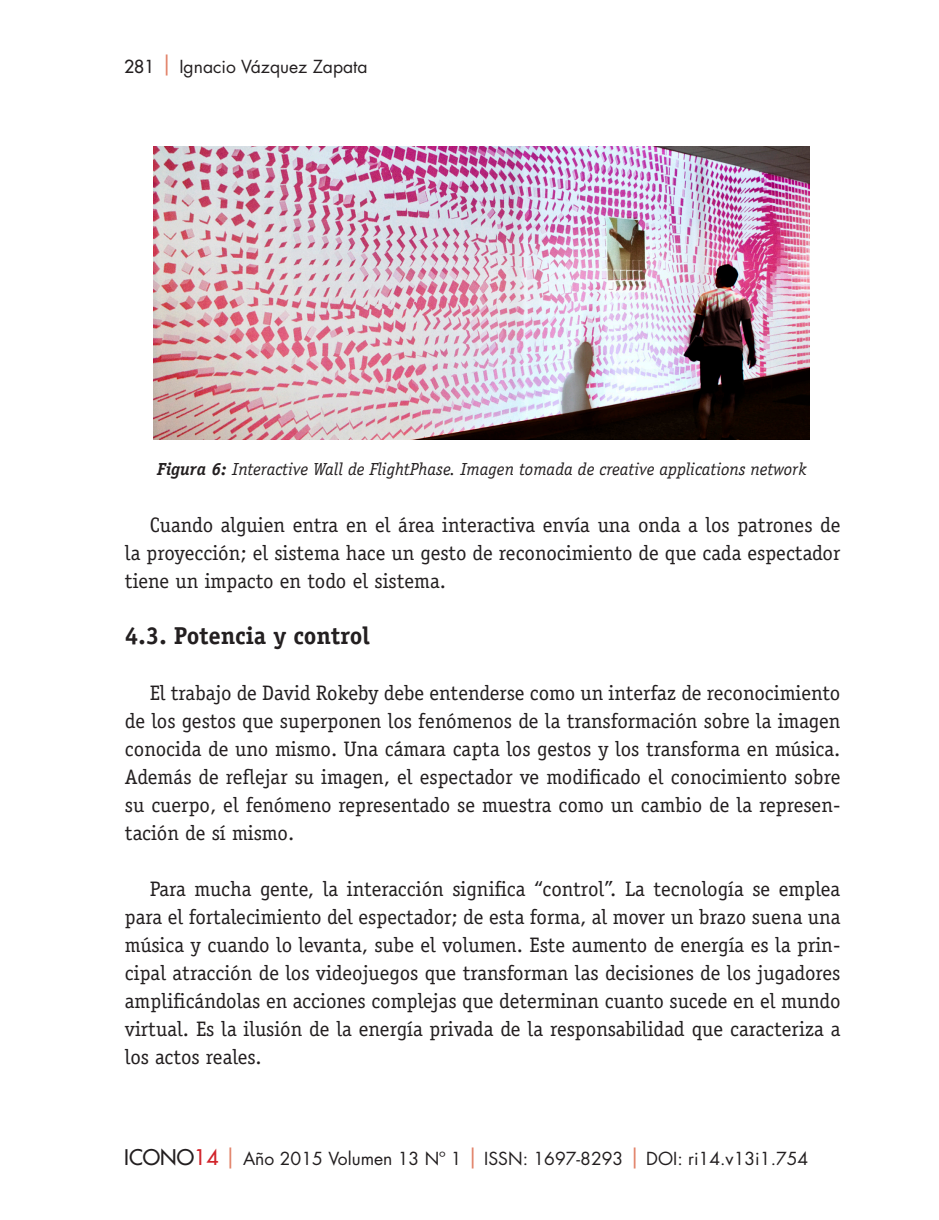
<style>
.page{position:relative;width:939px;height:1220px;background:#fff}
.page>*{position:absolute;margin:0;border:0;box-sizing:border-box;transform-origin:0 0}
.titulo_nivel_2{font:700 24.5px "Officina Serif Std";color:#231f20}
.texto_articulo{font:21px/28px "Officina Serif Std";color:#231f20;text-align:justify}
.t1{font:17.5px "Futura Std";color:#231f20}
.pie_foto_figura_tabl{font:italic 17.5px "Officina Serif Std";color:#231f20}
.s1{font-weight:500}
.s2{font-size:21px;color:#e18066}
.s3{font-weight:700}
.s4{font-weight:500;font-size:21px}
.s5{font-weight:500;font-size:21px;color:#d1232a}
</style>
<div class="page">
<img style="left:154px;top:147px;width:655px;height:292px">
<p class="t1" style="left:124px;top:56px;width:245px"><span class="s1">281</span> <span class="s2">|</span> Ignacio Vázquez Zapata</p>
<p class="pie_foto_figura_tabl" style="left:157px;top:459px;width:650px"><span class="s3">Figura 6:</span> Interactive Wall de FlightPhase. Imagen tomada de creative applications network</p>
<p class="texto_articulo" style="left:125px;top:511px;width:716px;text-indent:25px">Cuando alguien entra en el área interactiva envía una onda a los patrones de la proyección; el sistema hace un gesto de reconocimiento de que cada espectador tiene un impacto en todo el sistema.</p>
<p class="titulo_nivel_2" style="left:125px;top:620px;width:246px">4.3. Potencia y control</p>
<p class="texto_articulo" style="left:125px;top:679px;width:716px;text-indent:25px">El trabajo de David Rokeby debe entenderse como un interfaz de reconocimiento de los gestos que superponen los fenómenos de la transformación sobre la imagen conocida de uno mismo. Una cámara capta los gestos y los transforma en música.<br>Además de reflejar su imagen, el espectador ve modificado el conocimiento sobre su cuerpo, el fenómeno representado se muestra como un cambio de la represen&shy;tación de sí mismo.</p>
<p class="texto_articulo" style="left:125px;top:875px;width:716px;text-indent:25px">Para mucha gente, la interacción significa “control”. La tecnología se emplea para el fortalecimiento del espectador; de esta forma, al mover un brazo suena una música y cuando lo levanta, sube el volumen. Este aumento de energía es la prin&shy;cipal atracción de los videojuegos que transforman las decisiones de los jugadores amplificándolas en acciones complejas que determinan cuanto sucede en el mundo virtual. Es la ilusión de la energía privada de la responsabilidad que caracteriza a los actos reales.</p>
<p class="t1" style="left:124px;top:1148px;width:685px"><span class="s4">ICONO</span><span class="s5">14</span> <span class="s2">|</span> Año 2015 Volumen 13 Nº 1 <span class="s2">|</span> ISSN: 1697-8293 <span class="s2">|</span> DOI: ri14.v13i1.754</p>
</div>
